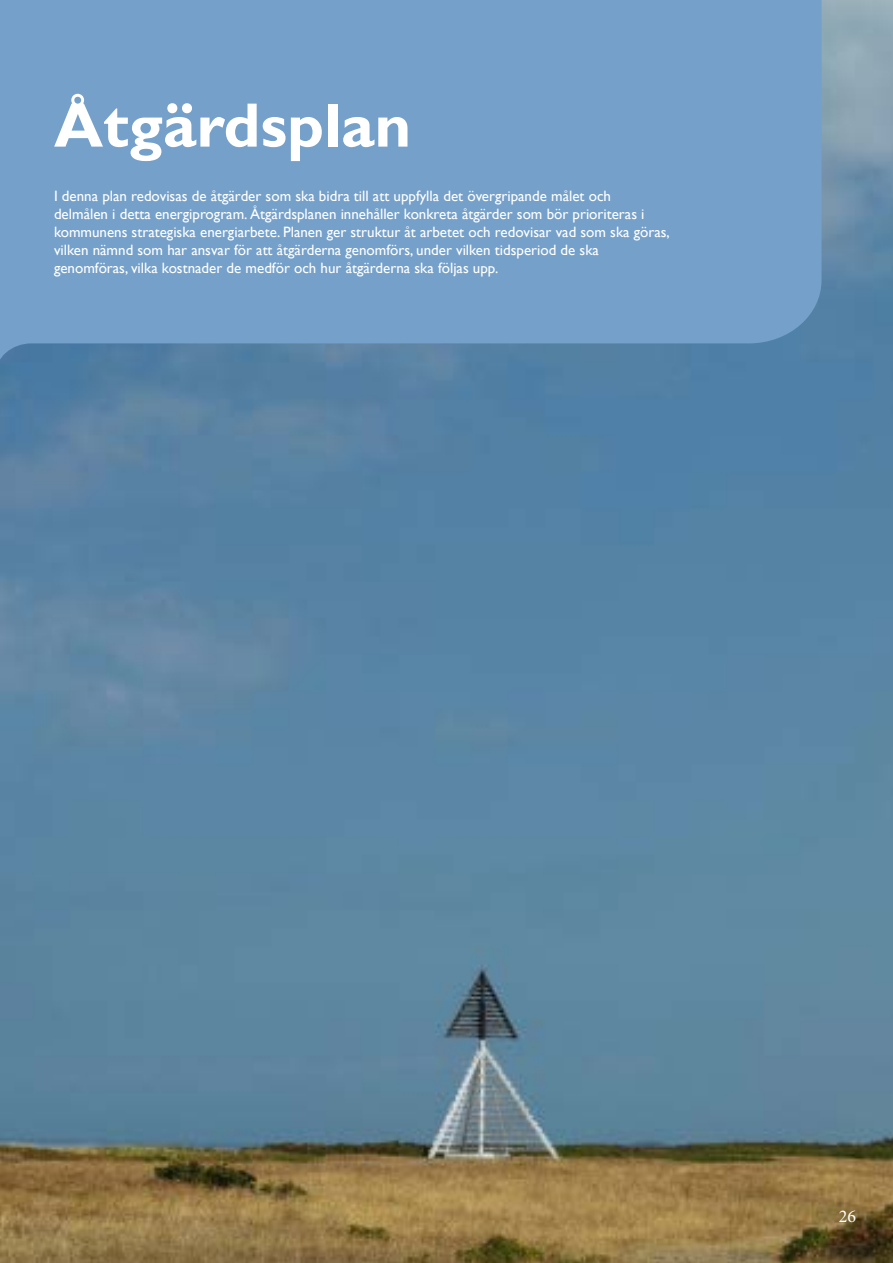
<style>
.page{position:relative;width:893px;height:1263px;background:#fff}
.page>*{position:absolute;margin:0;border:0;box-sizing:border-box;transform-origin:0 0}
.t1{font:700 63px "Gill Sans";color:#fff}
.t2{font:18px "Minion Pro";color:#fff}
.t3{font:15px/18px "Gill Sans";color:#fff}
</style>
<div class="page">
<img style="left:0;top:0;width:893px;height:1263px">
<svg style="left:0;top:0;width:821px;height:375px;background:#719dc6"></svg>
<h1 class="t1" style="left:54px;top:87px;width:359px">Åtgärdsplan</h1>
<p class="t3" style="left:54px;top:187px;width:617px">I denna plan redovisas de åtgärder som ska bidra till att uppfylla det övergripande målet och<br>delmålen i detta energiprogram. Åtgärdsplanen innehåller konkreta åtgärder som bör prioriteras i kommunens strategiska energiarbete. Planen ger struktur åt arbetet och redovisar vad som ska göras, vilken nämnd som har ansvar för att åtgärderna genomförs, under vilken tidsperiod de ska genomföras, vilka kostnader de medför och hur åtgärderna ska följas upp.</p>
<p class="t2" style="left:839px;top:1204px;width:19px">26</p>
</div>
